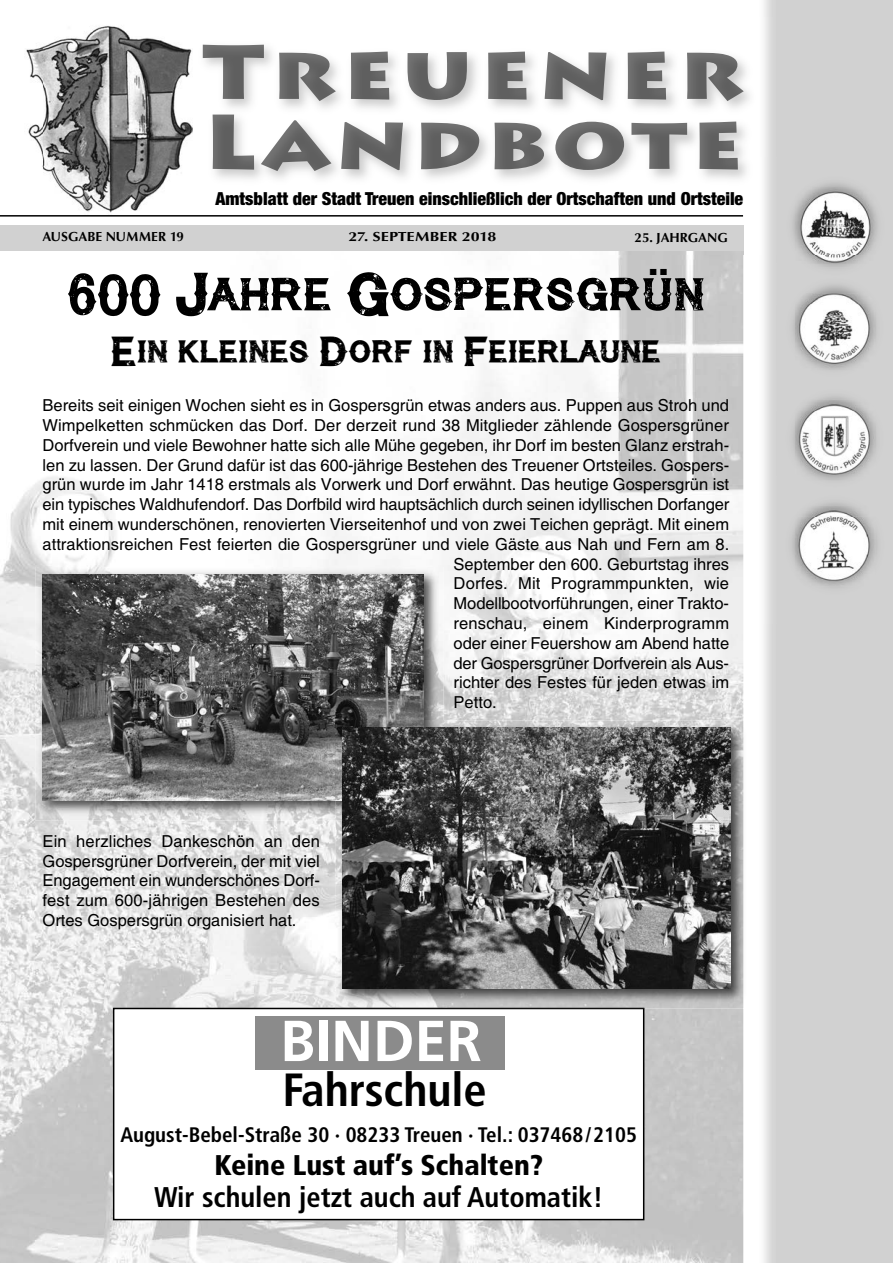
<style>
.page{position:relative;width:893px;height:1263px;background:#fff}
.page>*{position:absolute;margin:0;border:0;box-sizing:border-box;transform-origin:0 0}
.t1{font:700 57.75px "Frutiger";color:#fff}
.t2{font:57px "Cynical Hills";color:#000}
.t3{font:49.5px "Cynical Hills";color:#000}
.t4{font:700 condensed 46.5px "Frutiger";color:#000}
.t5{font:39px "Cynical Hills";color:#000}
.t6{font:700 condensed 28.5px "Frutiger";color:#000}
.t7{font:900 condensed 28.5px "Frutiger";color:#000}
.t8{font:700 condensed 21px "Frutiger";color:#000}
.t9{font:900 condensed 18px "Helvetica Neue";color:#000}
.t10{font:16.5px/19.8px "Helvetica";color:#000;text-align:justify}
.t11{font:500 13.5px "Optus T";color:#000}
.t12{font:500 13.5px "Optus T";color:#000;scale:1.2 1}
</style>
<div class="page">
<img style="left:0;top:255px;width:743px;height:1008px">
<div style="left:0;top:225px;width:743px;height:26px;background:#d1d1d1"></div>
<div style="left:777px;top:0;width:116px;height:1263px;background:#d1d1d1"></div>
<img style="left:192px;top:225px;width:551px;height:30px">
<img style="left:203px;top:45px;width:541px;height:56px">
<img style="left:213px;top:115px;width:525px;height:56px">
<img style="left:26px;top:26px;width:166px;height:187px">
<div style="left:114px;top:1008px;width:530px;height:211px;background:#fff"></div>
<div style="left:113px;top:1008px;width:531px;height:212px;border:2px solid #000"></div>
<div style="left:255px;top:1016px;width:250px;height:53px;background:#8b8b8b"></div>
<hr style="left:0;top:215px;width:743px;height:2px;background:#000">
<img style="left:762px;top:255px;width:116px;height:368px">
<img style="left:795px;top:187px;width:81px;height:68px">
<img style="left:795px;top:264px;width:81px;height:4px">
<img style="left:795px;top:293px;width:81px;height:11px">
<img style="left:795px;top:370px;width:81px;height:11px">
<img style="left:795px;top:399px;width:81px;height:12px">
<img style="left:795px;top:476px;width:81px;height:4px">
<img style="left:795px;top:506px;width:81px;height:80px">
<img style="left:35px;top:567px;width:408px;height:253px">
<img style="left:43px;top:574px;width:380px;height:227px">
<img style="left:336px;top:720px;width:408px;height:288px">
<img style="left:336px;top:1008px;width:308px;height:1px">
<img style="left:336px;top:720px;width:107px;height:100px">
<img style="left:342px;top:727px;width:388px;height:262px">
<p class="t9" style="left:216px;top:187px;width:529px">Amtsblatt der Stadt Treuen einschließlich der Ortschaften und Ortsteile</p>
<p class="t11" style="left:43px;top:228px;width:143px">AUSGABE NUMMER 19</p>
<p class="t12" style="left:348px;top:228px;width:125px">27. SEPTEMBER 2018</p>
<p class="t11" style="left:635px;top:229px;width:95px">25. JAHRGANG</p>
<h3 class="t3" style="left:648px;top:225px;width:22px">..</h3>
<h2 class="t2" style="left:67px;top:259px;width:639px">600 Jahre Gospersgrun</h2>
<h3 class="t5" style="left:111px;top:327px;width:551px">Ein kleines Dorf in Feierlaune</h3>
<p class="t10" style="left:43px;top:396px;width:688px">Bereits seit einigen Wochen sieht es in Gospersgrün etwas anders aus. Puppen aus Stroh und</p>
<p class="t10" style="left:43px;top:415px;width:688px">Wimpelketten schmücken das Dorf. Der derzeit rund 38 Mitglieder zählende Gospersgrüner</p>
<p class="t10" style="left:43px;top:435px;width:688px">Dorfverein und viele Bewohner hatte sich alle Mühe gegeben, ihr Dorf im besten Glanz erstrah-</p>
<p class="t10" style="left:43px;top:455px;width:688px">len zu lassen. Der Grund dafür ist das 600-jährige Bestehen des Treuener Ortsteiles. Gospers-</p>
<p class="t10" style="left:43px;top:475px;width:688px">grün wurde im Jahr 1418 erstmals als Vorwerk und Dorf erwähnt. Das heutige Gospersgrün ist</p>
<p class="t10" style="left:43px;top:495px;width:688px">ein typisches Waldhufendorf. Das Dorfbild wird hauptsächlich durch seinen idyllischen Dorfanger</p>
<p class="t10" style="left:43px;top:514px;width:688px">mit einem wunderschönen, renovierten Vierseitenhof und von zwei Teichen geprägt. Mit einem</p>
<p class="t10" style="left:43px;top:534px;width:688px">attraktionsreichen Fest feierten die Gospersgrüner und viele Gäste aus Nah und Fern am 8.</p>
<p class="t10" style="left:454px;top:554px;width:277px">September den 600. Geburtstag ihres</p>
<p class="t10" style="left:454px;top:574px;width:277px">Dorfes. Mit Programmpunkten, wie</p>
<p class="t10" style="left:454px;top:594px;width:277px">Modellbootvorführungen, einer Trakto-</p>
<p class="t10" style="left:454px;top:613px;width:277px">renschau, einem Kinderprogramm</p>
<p class="t10" style="left:454px;top:633px;width:277px">oder einer Feuershow am Abend hatte</p>
<p class="t10" style="left:454px;top:653px;width:277px">der Gospersgrüner Dorfverein als Aus-</p>
<p class="t10" style="left:454px;top:673px;width:277px">richter des Festes für jeden etwas im</p>
<p class="t10" style="left:454px;top:693px;width:45px">Petto.</p>
<p class="t10" style="left:43px;top:831px;width:279px">Ein herzliches Dankeschön an den Gospersgrüner Dorfverein, der mit viel Engagement ein wunderschönes Dorf&shy;fest zum 600-jährigen Bestehen des Ortes Gospersgrün organisiert hat.</p>
<h1 class="t1" style="left:280px;top:1018px;width:203px">BINDER</h1>
<h3 class="t4" style="left:283px;top:1071px;width:206px">Fahrschule</h3>
<p class="t8" style="left:120px;top:1127px;width:518px">August-Bebel-Straße 30 · 08233 Treuen · Tel.: 037468/2105</p>
<h3 class="t7" style="left:214px;top:1154px;width:330px">Keine Lust auf’s Schalten?</h3>
<h3 class="t6" style="left:154px;top:1185px;width:451px">Wir schulen jetzt auch auf Automatik!</h3>
</div>
